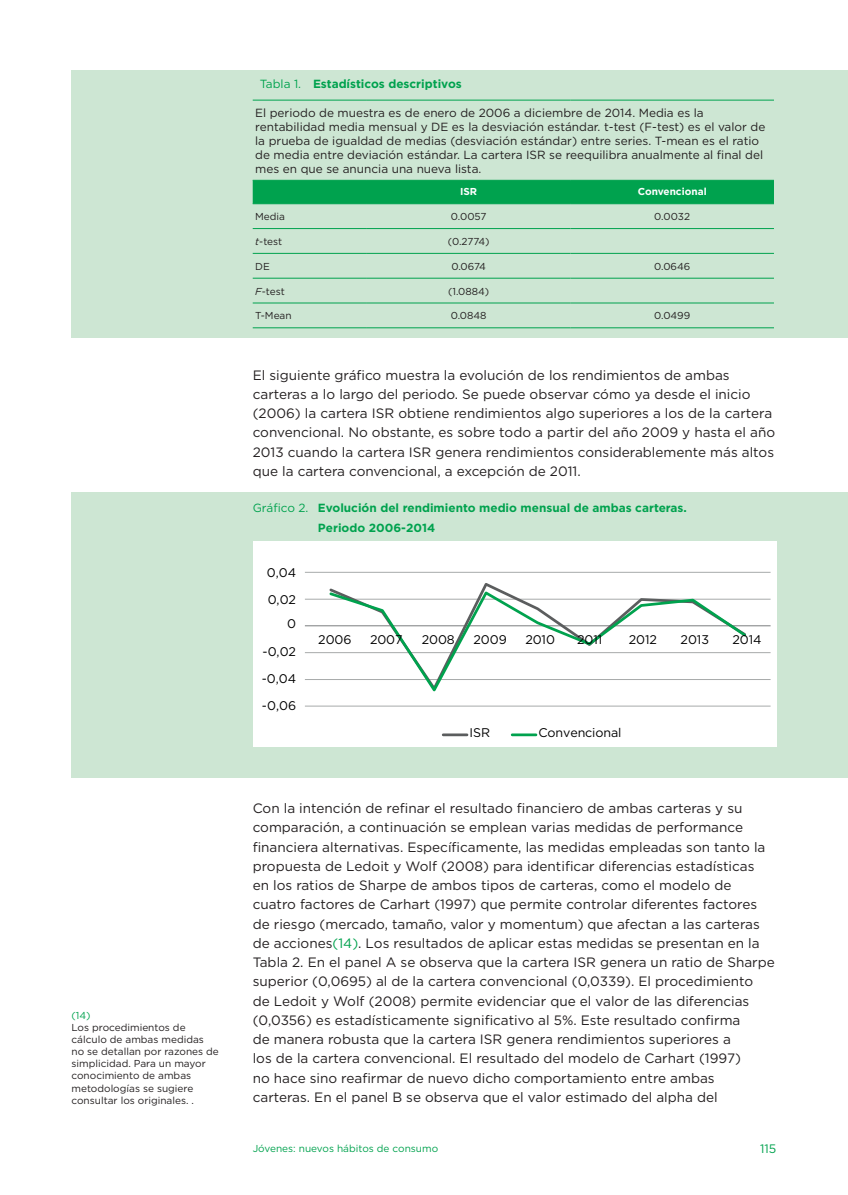
<style>
.page{position:relative;width:848px;height:1195px;background:#fff}
.page>*{position:absolute;margin:0;border:0;box-sizing:border-box;transform-origin:0 0}
.t1{font:13.65px/19.2px "Gotham";color:#231f20}
.t2{font:12.6px "Gotham";letter-spacing:-.005em;color:#000001}
.t3{font:12.25px "Gotham";color:#00a24e}
.t4{font:11.9px/14.2px "Gotham";color:#231f20}
.t5{font:700 11.9px/19.2px "Gotham";color:#00a24e}
.t6{font:10.15px/12.1px "Gotham";color:#231f20}
.t7{font:10.15px "Gotham";color:#00a24e}
.t8{font:700 10.15px "Gotham";color:#fff}
.s1{font-weight:400}
.s2{font-style:italic}
.s3{color:#00a24e}
</style>
<div class="page">
<div style="left:71px;top:70px;width:776px;height:268px;background:#cde6d3"></div>
<div style="left:253px;top:181px;width:520px;height:22px;background:#00a24e"></div>
<hr style="left:253px;top:203px;width:114px;height:1px;background:#00a24e">
<hr style="left:367px;top:203px;width:203px;height:1px;background:#00a24e">
<hr style="left:570px;top:203px;width:203px;height:1px;background:#00a24e">
<hr style="left:253px;top:228px;width:114px;height:1px;background:#00a24e">
<hr style="left:367px;top:228px;width:203px;height:1px;background:#00a24e">
<hr style="left:570px;top:228px;width:203px;height:1px;background:#00a24e">
<hr style="left:253px;top:253px;width:114px;height:1px;background:#00a24e">
<hr style="left:367px;top:253px;width:203px;height:1px;background:#00a24e">
<hr style="left:570px;top:253px;width:203px;height:1px;background:#00a24e">
<hr style="left:253px;top:278px;width:114px;height:1px;background:#00a24e">
<hr style="left:367px;top:278px;width:203px;height:1px;background:#00a24e">
<hr style="left:570px;top:278px;width:203px;height:1px;background:#00a24e">
<hr style="left:253px;top:302px;width:114px;height:1px;background:#00a24e">
<hr style="left:367px;top:302px;width:203px;height:1px;background:#00a24e">
<hr style="left:570px;top:302px;width:203px;height:1px;background:#00a24e">
<hr style="left:253px;top:100px;width:114px;height:1px;background:#00a24e">
<hr style="left:367px;top:100px;width:203px;height:1px;background:#00a24e">
<hr style="left:570px;top:100px;width:203px;height:1px;background:#00a24e">
<hr style="left:253px;top:180px;width:114px;height:1px;background:#00a24e">
<hr style="left:367px;top:180px;width:203px;height:1px;background:#00a24e">
<hr style="left:570px;top:180px;width:203px;height:1px;background:#00a24e">
<hr style="left:253px;top:327px;width:114px;height:1px;background:#00a24e">
<hr style="left:367px;top:327px;width:203px;height:1px;background:#00a24e">
<hr style="left:570px;top:327px;width:203px;height:1px;background:#00a24e">
<div style="left:71px;top:492px;width:776px;height:285px;background:#cde6d3"></div>
<div style="left:253px;top:541px;width:523px;height:205px;background:#fff"></div>
<hr style="left:305px;top:705px;width:465px;height:1px;background:#a7aaaa">
<hr style="left:305px;top:679px;width:465px;height:1px;background:#a7aaaa">
<hr style="left:305px;top:652px;width:465px;height:1px;background:#a7aaaa">
<hr style="left:305px;top:599px;width:465px;height:1px;background:#a7aaaa">
<hr style="left:305px;top:572px;width:465px;height:1px;background:#a7aaaa">
<hr style="left:305px;top:625px;width:465px;height:1px;background:#7b7e7f">
<svg style="left:327px;top:589px;width:421px;height:103px"></svg>
<hr style="left:443px;top:733px;width:24px;height:3px;background:#5b5d5e">
<hr style="left:512px;top:733px;width:24px;height:3px;background:#00a24e">
<p class="t7" style="left:71px;top:1009px;width:21px">(14)</p>
<p class="t6" style="left:71px;top:1021px;width:149px">Los procedimientos de cálculo de ambas medidas no se detallan por razones de simplicidad. Para un mayor conocimiento de ambas metodologías se sugiere consultar los originales. .</p>
<p class="t5" style="left:260px;top:74px;width:203px"><span class="s1">Tabla 1.</span> Estadísticos descriptivos</p>
<p class="t4" style="left:255px;top:105px;width:511px">El periodo de muestra es de enero de 2006 a diciembre de 2014. Media es la rentabilidad media mensual y DE es la desviación estándar. t-test (F-test) es el valor de la prueba de igualdad de medias (desviación estándar) entre series. T-mean es el ratio de media entre deviación estándar. La cartera ISR se reequilibra anualmente al final del mes en que se anuncia una nueva lista.</p>
<p class="t8" style="left:460px;top:185px;width:19px">ISR</p>
<p class="t8" style="left:637px;top:185px;width:70px">Convencional</p>
<p class="t6" style="left:255px;top:210px;width:31px">Media</p>
<p class="t6" style="left:451px;top:210px;width:37px">0.0057</p>
<p class="t6" style="left:654px;top:210px;width:37px">0.0032</p>
<p class="t6" style="left:255px;top:235px;width:28px"><span class="s2">t</span>-test</p>
<p class="t6" style="left:447px;top:235px;width:43px">(0.2774)</p>
<p class="t6" style="left:255px;top:260px;width:16px">DE</p>
<p class="t6" style="left:451px;top:260px;width:36px">0.0674</p>
<p class="t6" style="left:654px;top:260px;width:38px">0.0646</p>
<p class="t6" style="left:255px;top:285px;width:31px"><span class="s2">F</span>-test</p>
<p class="t6" style="left:448px;top:285px;width:43px">(1.0884)</p>
<p class="t6" style="left:255px;top:309px;width:38px">T-Mean</p>
<p class="t6" style="left:450px;top:309px;width:37px">0.0848</p>
<p class="t6" style="left:654px;top:309px;width:38px">0.0499</p>
<p class="t1" style="left:253px;top:365px;width:524px">El siguiente gráfico muestra la evolución de los rendimientos de ambas carteras a lo largo del periodo. Se puede observar cómo ya desde el inicio (2006) la cartera ISR obtiene rendimientos algo superiores a los de la cartera convencional. No obstante, es sobre todo a partir del año 2009 y hasta el año 2013 cuando la cartera ISR genera rendimientos considerablemente más altos que la cartera convencional, a excepción de 2011.</p>
<p class="t5" style="left:318px;top:498px;width:370px;text-indent:-65px"><span class="s1">Gráfico 2.</span> Evolución del rendimiento medio mensual de ambas carteras.<br>Periodo 2006-2014</p>
<p class="t2" style="left:267px;top:564px;width:31px">0,04</p>
<p class="t2" style="left:267px;top:591px;width:30px">0,02</p>
<p class="t2" style="left:287px;top:616px;width:10px">0</p>
<p class="t2" style="left:262px;top:643px;width:35px">-0,02</p>
<p class="t2" style="left:261px;top:670px;width:36px">-0,04</p>
<p class="t2" style="left:262px;top:697px;width:36px">-0,06</p>
<p class="t2" style="left:318px;top:631px;width:35px">2006</p>
<p class="t2" style="left:370px;top:631px;width:34px">2007</p>
<p class="t2" style="left:421px;top:631px;width:35px">2008</p>
<p class="t2" style="left:473px;top:631px;width:35px">2009</p>
<p class="t2" style="left:525px;top:631px;width:31px">2010</p>
<p class="t2" style="left:577px;top:631px;width:27px">2011</p>
<p class="t2" style="left:628px;top:631px;width:30px">2012</p>
<p class="t2" style="left:680px;top:631px;width:30px">2013</p>
<p class="t2" style="left:732px;top:631px;width:31px">2014</p>
<p class="t2" style="left:469px;top:725px;width:22px">ISR</p>
<p class="t2" style="left:538px;top:725px;width:84px">Convencional</p>
<p class="t1" style="left:253px;top:798px;width:523px">Con la intención de refinar el resultado financiero de ambas carteras y su comparación, a continuación se emplean varias medidas de performance financiera alternativas. Específicamente, las medidas empleadas son tanto la propuesta de Ledoit y Wolf (2008) para identificar diferencias estadísticas<br>en los ratios de Sharpe de ambos tipos de carteras, como el modelo de cuatro factores de Carhart (1997) que permite controlar diferentes factores de riesgo (mercado, tamaño, valor y momentum) que afectan a las carteras de acciones<span class="s3">(14)</span>. Los resultados de aplicar estas medidas se presentan en la Tabla 2. En el panel A se observa que la cartera ISR genera un ratio de Sharpe superior (0,0695) al de la cartera convencional (0,0339). El procedimiento<br>de Ledoit y Wolf (2008) permite evidenciar que el valor de las diferencias (0,0356) es estadísticamente significativo al 5%. Este resultado confirma<br>de manera robusta que la cartera ISR genera rendimientos superiores a<br>los de la cartera convencional. El resultado del modelo de Carhart (1997)<br>no hace sino reafirmar de nuevo dicho comportamiento entre ambas carteras. En el panel B se observa que el valor estimado del alpha del</p>
<p class="t7" style="left:253px;top:1142px;width:187px">Jóvenes: nuevos hábitos de consumo</p>
<p class="t3" style="left:760px;top:1141px;width:18px">115</p>
</div>
